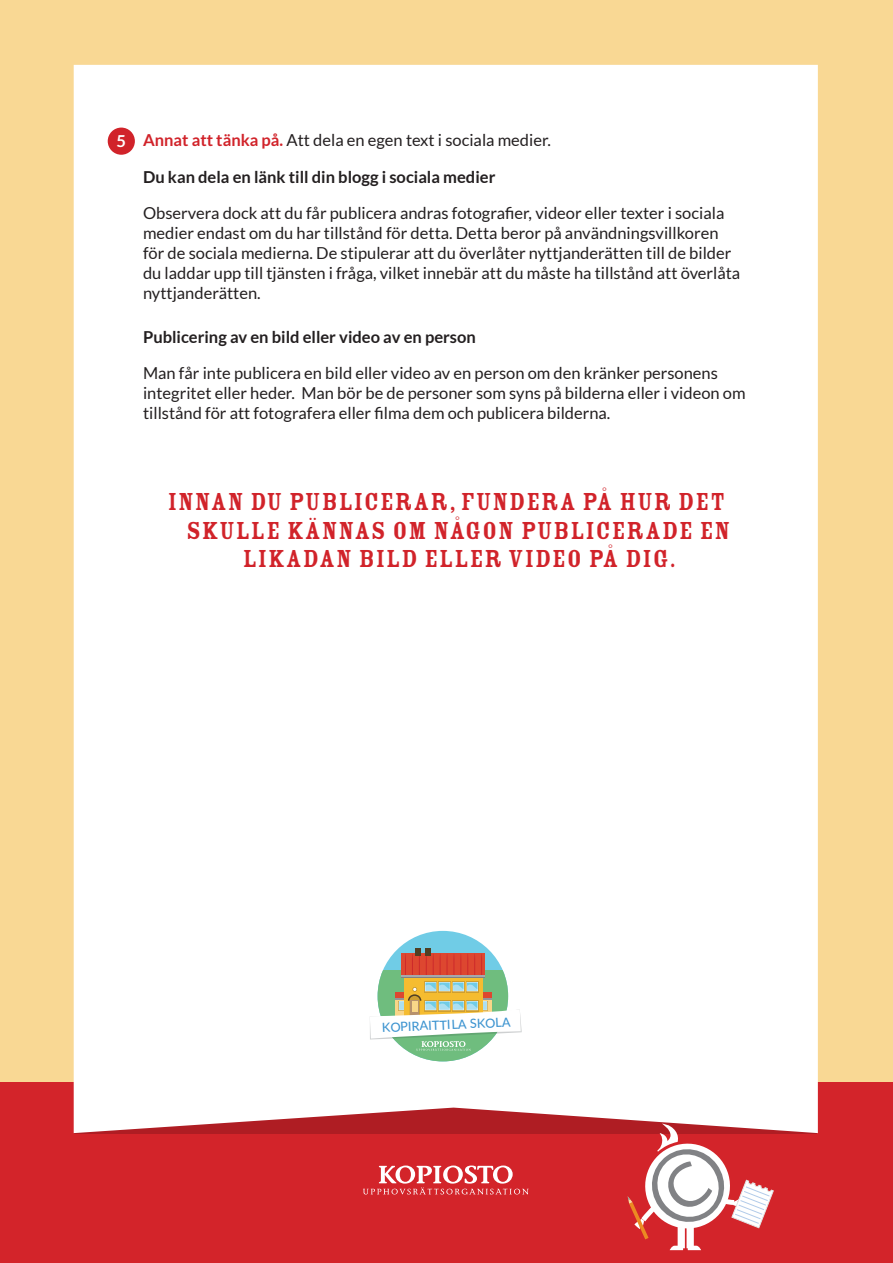
<style>
.page{position:relative;width:893px;height:1263px;background:#f9d894}
.page>*{position:absolute;margin:0;border:0;box-sizing:border-box;transform-origin:0 0}
.t1{font:27px "Rosewood Std Fill";letter-spacing:.03em;color:#d1232a}
.t2{font:16.5px/19.8px "Lato";color:#231f20}
.t3{font:700 16.5px "Lato";color:#231f20}
.t4{font:700 16.5px "Lato";color:#fff}
.t5{font:500 12.75px "Lato";color:#3d94d0}
.s1{font-weight:700;color:#d1232a}
</style>
<div class="page">
<div style="left:0;top:1082px;width:893px;height:181px;background:#d3242a"></div>
<div style="left:74px;top:65px;width:744px;height:1068px;background:#fff"></div>
<div style="left:108px;top:128px;width:27px;height:27px;background:#d1232a;border-radius:50%"></div>
<div style="left:678px;top:1227px;width:7px;height:21px;background:#fff"></div>
<svg style="left:670px;top:1245px;width:31px;height:5px"></svg>
<div style="left:687px;top:1227px;width:7px;height:21px;background:#fff"></div>
<svg style="left:628px;top:1123px;width:146px;height:116px"></svg>
<div style="left:378px;top:931px;width:130px;height:130px;background:#70cce6;border-radius:50%"></div>
<div style="left:415px;top:948px;width:6px;height:8px;background:#503f24"></div>
<div style="left:425px;top:948px;width:6px;height:8px;background:#503f24"></div>
<svg style="left:370px;top:952px;width:152px;height:109px;background:#cbcaac"></svg>
<svg style="left:363px;top:1165px;width:166px;height:29px"></svg>
<p class="t4" style="left:117px;top:132px;width:11px">5</p>
<p class="t2" style="left:143px;top:130px;width:410px"><span class="s1">Annat att tänka på.</span> Att dela en egen text i sociala medier.</p>
<p class="t3" style="left:143px;top:167px;width:354px">Du kan dela en länk till din blogg i sociala medier</p>
<p class="t2" style="left:143px;top:203px;width:599px">Observera dock att du får publicera andras fotografier, videor eller texter i sociala medier endast om du har tillstånd för detta. Detta beror på användningsvillkoren för de sociala medierna. De stipulerar att du överlåter nyttjanderätten till de bilder du laddar upp till tjänsten i fråga, vilket innebär att du måste ha tillstånd att överlåta nyttjanderätten.</p>
<p class="t3" style="left:143px;top:327px;width:334px">Publicering av en bild eller video av en person</p>
<p class="t2" style="left:143px;top:363px;width:604px">Man får inte publicera en bild eller video av en person om den kränker personens integritet eller heder. Man bör be de personer som syns på bilderna eller i videon om tillstånd för att fotografera eller filma dem och publicera bilderna.</p>
<p class="t1" style="left:168px;top:487px;width:559px">INNAN DU PUBLICERAR, FUNDERA PÅ HUR DET</p>
<p class="t1" style="left:186px;top:515px;width:546px">SKULLE KÄNNAS OM NÅGON PUBLICERADE EN</p>
<p class="t1" style="left:243px;top:544px;width:435px">LIKADAN BILD ELLER VIDEO PÅ DIG.</p>
<p class="t5" style="left:382px;top:1019px;width:130px;rotate:-3deg">KOPIRAITTILA SKOLA</p>
</div>
